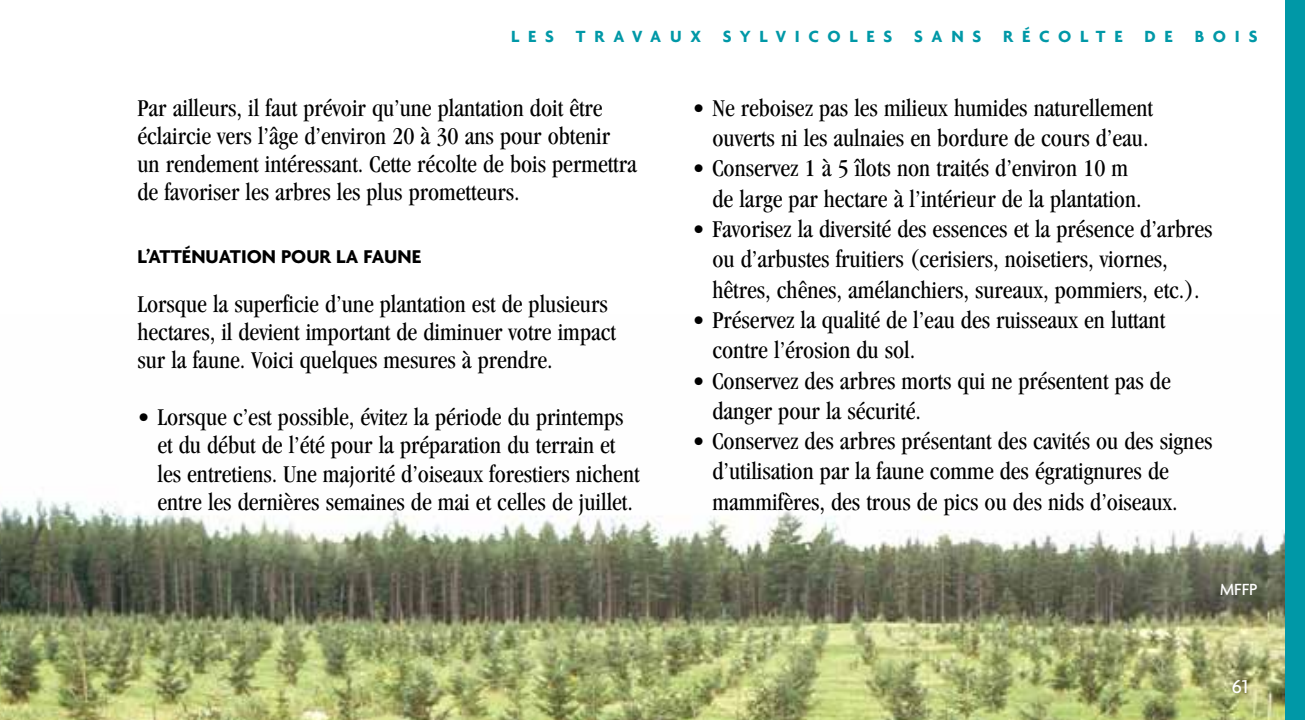
<style>
.page{position:relative;width:1305px;height:720px;background:#fff}
.page>*{position:absolute;margin:0;border:0;box-sizing:border-box;transform-origin:0 0}
.t1{font:condensed 25px/28.2px "Garamond";color:#000}
.t2{font:700 20px "Agenda";color:#000}
.t3{font:500 20px "Agenda";color:#fff}
.t4{font:700 17.5px "Agenda";letter-spacing:.5em;color:#0098a7}
.t5{font:500 17.5px "Agenda";color:#fff}
</style>
<div class="page">
<img style="left:0;top:497px;width:1285px;height:223px">
<div style="left:1285px;top:0;width:20px;height:720px;background:#0098a7"></div>
<p class="t4" style="left:511px;top:26px;width:748px">LES TRAVAUX SYLVICOLES SANS RÉCOLTE DE BOIS</p>
<p class="t1" style="left:138px;top:93px;width:501px">Par ailleurs, il faut prévoir qu’une plantation doit être éclaircie vers l’âge d’environ 20 à 30 ans pour obtenir un rendement intéressant. Cette récolte de bois permettra de favoriser les arbres les plus prometteurs.</p>
<p class="t2" style="left:138px;top:244px;width:285px">L’ATTÉNUATION POUR LA FAUNE</p>
<p class="t1" style="left:138px;top:290px;width:480px">Lorsque la superficie d’une plantation est de plusieurs hectares, il devient important de diminuer votre impact sur la faune. Voici quelques mesures à prendre.</p>
<p class="t1" style="left:158px;top:403px;width:484px;text-indent:-20px">• Lorsque c’est possible, évitez la période du printemps et du début de l’été pour la préparation du terrain et les entretiens. Une majorité d’oiseaux forestiers nichent entre les dernières semaines de mai et celles de juillet.</p>
<p class="t1" style="left:692px;top:92px;width:462px;line-height:30.2px;text-align:right">• Ne reboisez pas les milieux humides naturellement ouverts ni les aulnaies en bordure de cours d’eau.</p>
<p class="t1" style="left:712px;top:153px;width:431px;line-height:30.2px;text-indent:-20px">• Conservez 1 à 5 îlots non traités d’environ 10 m de large par hectare à l’intérieur de la plantation.</p>
<p class="t1" style="left:712px;top:214px;width:501px;line-height:30.2px;text-indent:-20px">• Favorisez la diversité des essences et la présence d’arbres ou d’arbustes fruitiers (cerisiers, noisetiers, viornes, hêtres, chênes, amélanchiers, sureaux, pommiers, etc.).</p>
<p class="t1" style="left:712px;top:305px;width:454px;line-height:30.2px;text-indent:-20px">• Préservez la qualité de l’eau des ruisseaux en luttant contre l’érosion du sol.</p>
<p class="t1" style="left:712px;top:365px;width:460px;line-height:30.2px;text-indent:-20px">• Conservez des arbres morts qui ne présentent pas de danger pour la sécurité.</p>
<p class="t1" style="left:712px;top:426px;width:501px;line-height:30.2px;text-indent:-20px">• Conservez des arbres présentant des cavités ou des signes d’utilisation par la faune comme des égratignures de mammifères, des trous de pics ou des nids d’oiseaux.</p>
<p class="t5" style="left:1220px;top:579px;width:39px">MFFP</p>
<p class="t3" style="left:1232px;top:675px;width:18px">61</p>
</div>
